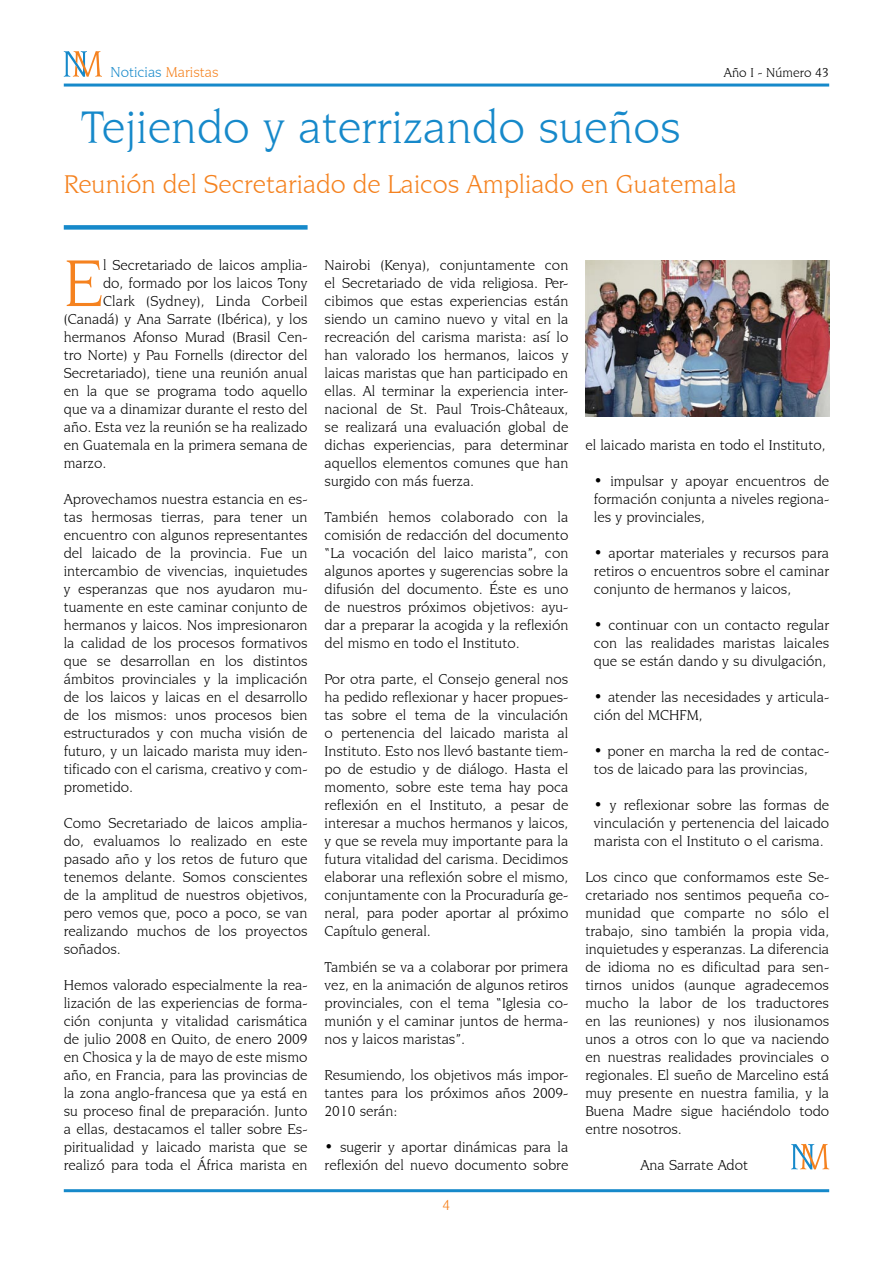
<style>
.page{position:relative;width:893px;height:1263px;background:#fff}
.page>*{position:absolute;margin:0;border:0;box-sizing:border-box;transform-origin:0 0}
.t1{font:70.05px "Novarese IT Cby BT";color:#f5821f}
.t2{font:48px "Novarese IT Cby BT";color:#1689ca}
.t3{font:27px "Novarese IT Cby BT";color:#f5821f}
.t4{font:15px/18px "Novarese IT Cby BT";color:#000;text-align:justify}
.t5{font:15px "Novarese IT Cby BT";color:#1689ca}
.t6{font:13.5px "Novarese IT Cby BT";color:#000}
.s1{color:#f5821f}
</style>
<div class="page">
<hr style="left:64px;top:1189px;width:765px;height:3px;background:#1689ca">
<div style="left:64px;top:225px;width:244px;height:5px;background:#1689ca"></div>
<hr style="left:64px;top:84px;width:765px;height:3px;background:#1689ca">
<svg style="left:64px;top:51px;width:38px;height:26px"></svg>
<svg style="left:791px;top:1144px;width:38px;height:25px"></svg>
<img style="left:585px;top:260px;width:244px;height:157px">
<p class="t5" style="left:111px;top:63px;width:110px">Noticias <span class="s1">Maristas</span></p>
<p class="t6" style="left:724px;top:64px;width:107px">Año I - Número 43</p>
<h2 class="t2" style="left:81px;top:99px;width:602px">Tejiendo y aterrizando sueños</h2>
<h3 class="t3" style="left:64px;top:168px;width:675px">Reunión del Secretariado de Laicos Ampliado en Guatemala</h3>
<h1 class="t1" style="left:64px;top:242px;width:41px">E</h1>
<p class="t4" style="left:103px;top:256px;width:206px">l Secretariado de laicos amplia-</p>
<p class="t4" style="left:103px;top:274px;width:206px">do, formado por los laicos Tony</p>
<p class="t4" style="left:103px;top:292px;width:206px">Clark (Sydney), Linda Corbeil</p>
<p class="t4" style="left:64px;top:310px;width:245px">(Canadá) y Ana Sarrate (Ibérica), y los</p>
<p class="t4" style="left:64px;top:328px;width:245px">hermanos Afonso Murad (Brasil Cen-</p>
<p class="t4" style="left:64px;top:346px;width:245px">tro Norte) y Pau Fornells (director del</p>
<p class="t4" style="left:64px;top:364px;width:245px">Secretariado), tiene una reunión anual</p>
<p class="t4" style="left:64px;top:382px;width:245px">en la que se programa todo aquello</p>
<p class="t4" style="left:64px;top:400px;width:245px">que va a dinamizar durante el resto del</p>
<p class="t4" style="left:64px;top:418px;width:245px">año. Esta vez la reunión se ha realizado</p>
<p class="t4" style="left:64px;top:436px;width:245px">en Guatemala en la primera semana de</p>
<p class="t4" style="left:64px;top:454px;width:44px">marzo.</p>
<p class="t4" style="left:64px;top:490px;width:245px">Aprovechamos nuestra estancia en es&shy;tas hermosas tierras, para tener un encuentro con algunos representantes del laicado de la provincia. Fue un intercambio de vivencias, inquietudes y esperanzas que nos ayudaron mu&shy;tuamente en este caminar conjunto de hermanos y laicos. Nos impresionaron la calidad de los procesos formativos que se desarrollan en los distintos ámbitos provinciales y la implicación de los laicos y laicas en el desarrollo de los mismos: unos procesos bien estructurados y con mucha visión de futuro, y un laicado marista muy iden&shy;tificado con el carisma, creativo y com&shy;prometido.</p>
<p class="t4" style="left:64px;top:814px;width:245px">Como Secretariado de laicos amplia&shy;do, evaluamos lo realizado en este pasado año y los retos de futuro que tenemos delante. Somos conscientes de la amplitud de nuestros objetivos, pero vemos que, poco a poco, se van realizando muchos de los proyectos soñados.</p>
<p class="t4" style="left:64px;top:976px;width:245px">Hemos valorado especialmente la rea&shy;lización de las experiencias de forma&shy;ción conjunta y vitalidad carismática de julio 2008 en Quito, de enero 2009 en Chosica y la de mayo de este mismo año, en Francia, para las provincias de la zona anglo-francesa que ya está en su proceso final de preparación. Junto a ellas, destacamos el taller sobre Es&shy;piritualidad y laicado marista que se realizó para toda el África marista en</p>
<p class="t4" style="left:325px;top:256px;width:245px">Nairobi (Kenya), conjuntamente con el Secretariado de vida religiosa. Per&shy;cibimos que estas experiencias están siendo un camino nuevo y vital en la recreación del carisma marista: así lo han valorado los hermanos, laicos y laicas maristas que han participado en ellas. Al terminar la experiencia inter&shy;nacional de St. Paul Trois-Châteaux, se realizará una evaluación global de dichas experiencias, para determinar aquellos elementos comunes que han surgido con más fuerza.</p>
<p class="t4" style="left:325px;top:508px;width:245px">También hemos colaborado con la comisión de redacción del documento “La vocación del laico marista”, con algunos aportes y sugerencias sobre la difusión del documento. Éste es uno de nuestros próximos objetivos: ayu&shy;dar a preparar la acogida y la reflexión del mismo en todo el Instituto.</p>
<p class="t4" style="left:325px;top:670px;width:245px">Por otra parte, el Consejo general nos ha pedido reflexionar y hacer propues&shy;tas sobre el tema de la vinculación o pertenencia del laicado marista al Instituto. Esto nos llevó bastante tiem&shy;po de estudio y de diálogo. Hasta el momento, sobre este tema hay poca reflexión en el Instituto, a pesar de interesar a muchos hermanos y laicos, y que se revela muy importante para la futura vitalidad del carisma. Decidimos elaborar una reflexión sobre el mismo, conjuntamente con la Procuraduría ge&shy;neral, para poder aportar al próximo Capítulo general.</p>
<p class="t4" style="left:325px;top:958px;width:245px">También se va a colaborar por primera vez, en la animación de algunos retiros provinciales, con el tema “Iglesia co&shy;munión y el caminar juntos de herma&shy;nos y laicos maristas”.</p>
<p class="t4" style="left:325px;top:1066px;width:245px">Resumiendo, los objetivos más impor&shy;tantes para los próximos años 2009- 2010 serán:</p>
<p class="t4" style="left:325px;top:1138px;width:245px">• sugerir y aportar dinámicas para la reflexión del nuevo documento sobre</p>
<p class="t4" style="left:585px;top:436px;width:242px">el laicado marista en todo el Instituto,</p>
<p class="t4" style="left:594px;top:472px;width:237px">• impulsar y apoyar encuentros de formación conjunta a niveles regiona&shy;les y provinciales,</p>
<p class="t4" style="left:594px;top:544px;width:237px">• aportar materiales y recursos para retiros o encuentros sobre el caminar conjunto de hermanos y laicos,</p>
<p class="t4" style="left:594px;top:616px;width:237px">• continuar con un contacto regular con las realidades maristas laicales que se están dando y su divulgación,</p>
<p class="t4" style="left:594px;top:688px;width:237px">• atender las necesidades y articula&shy;ción del MCHFM,</p>
<p class="t4" style="left:594px;top:742px;width:237px">• poner en marcha la red de contac&shy;tos de laicado para las provincias,</p>
<p class="t4" style="left:594px;top:796px;width:237px">• y reflexionar sobre las formas de vinculación y pertenencia del laicado marista con el Instituto o el carisma.</p>
<p class="t4" style="left:585px;top:868px;width:245px">Los cinco que conformamos este Se&shy;cretariado nos sentimos pequeña co&shy;munidad que comparte no sólo el trabajo, sino también la propia vida, inquietudes y esperanzas. La diferencia de idioma no es dificultad para sen&shy;tirnos unidos (aunque agradecemos mucho la labor de los traductores en las reuniones) y nos ilusionamos unos a otros con lo que va naciendo en nuestras realidades provinciales o regionales. El sueño de Marcelino está muy presente en nuestra familia, y la Buena Madre sigue haciéndolo todo entre nosotros.</p>
<p class="t4" style="left:640px;top:1156px;width:109px">Ana Sarrate Adot</p>
</div>
